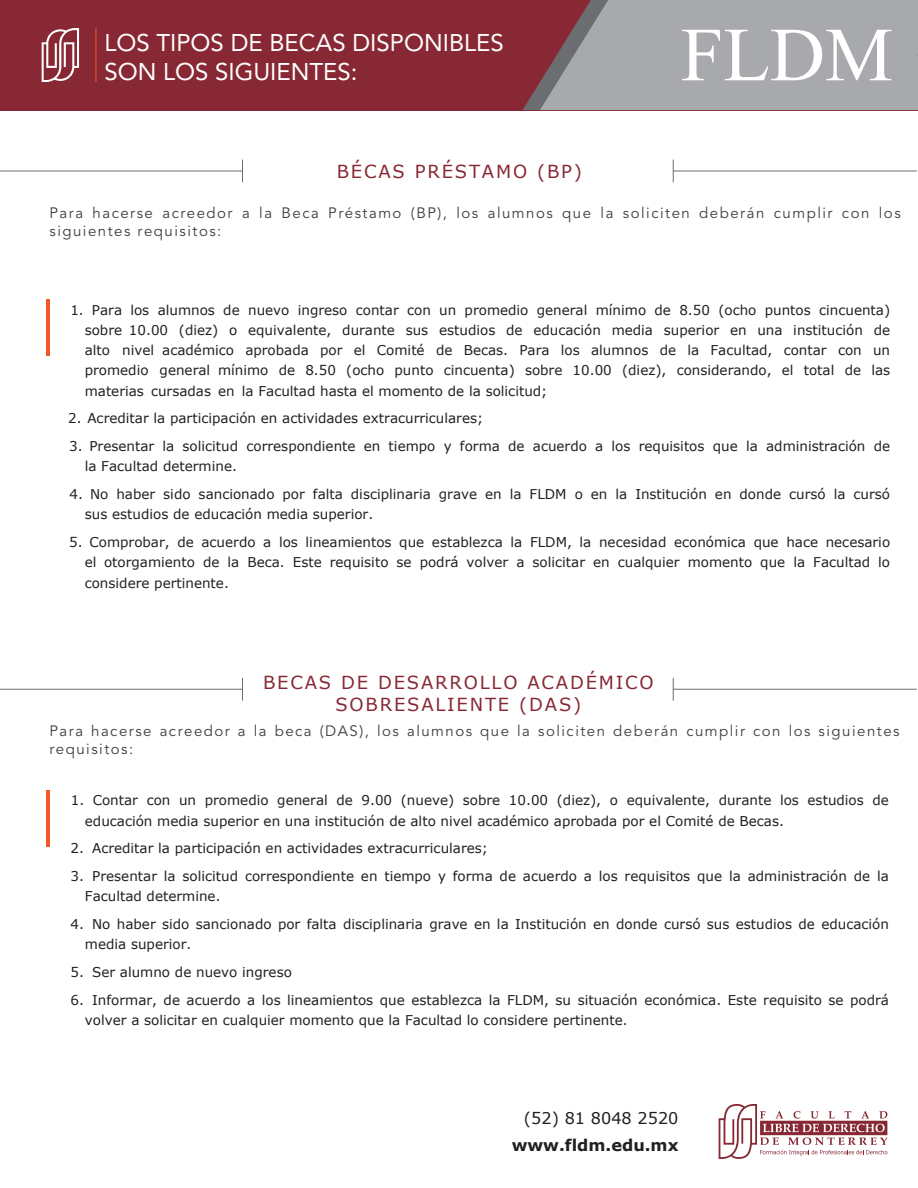
<style>
.page{position:relative;width:918px;height:1188px;background:#fff}
.page>*{position:absolute;margin:0;border:0;box-sizing:border-box;transform-origin:0 0}
.t1{font:24px/28.8px "Avenir LT Std";color:#fff}
.t2{font:18px/21.6px "Verdana";letter-spacing:.1em;color:#872834;text-align:center}
.t3{font:700 16.05px "Verdana";color:#231f20}
.t4{font:16.05px "Verdana";color:#231f20}
.t5{font:15px/18px "Avenir LT Std";letter-spacing:.1em;color:#3e3e3f}
.t6{font:13.5px/20.2px "Verdana";color:#231f20}
</style>
<div class="page">
<div style="left:0;top:0;width:918px;height:110px;background:#872834"></div>
<svg style="left:42px;top:28px;width:37px;height:54px"></svg>
<hr style="left:96px;top:28px;width:1px;height:54px;background:#f15929">
<hr style="left:46px;top:299px;width:4px;height:56px;background:#f15929">
<svg style="left:523px;top:0;width:395px;height:110px;background:#a8a1a5"></svg>
<hr style="left:673px;top:171px;width:244px;height:1px;background:#6c6d70">
<svg style="left:673px;top:160px;width:1px;height:22px"></svg>
<hr style="left:0;top:171px;width:243px;height:1px;background:#6c6d70">
<svg style="left:242px;top:160px;width:1px;height:22px"></svg>
<hr style="left:673px;top:689px;width:244px;height:1px;background:#6c6d70">
<svg style="left:673px;top:678px;width:1px;height:23px"></svg>
<hr style="left:0;top:689px;width:242px;height:1px;background:#6c6d70">
<svg style="left:242px;top:678px;width:1px;height:23px"></svg>
<hr style="left:46px;top:790px;width:4px;height:56px;background:#f15929">
<svg style="left:719px;top:1104px;width:168px;height:55px"></svg>
<h1 class="t1" style="left:104px;top:28px;width:401px">LOS TIPOS DE BECAS DISPONIBLES<br>SON LOS SIGUIENTES:</h1>
<h2 class="t2" style="left:337px;top:160px;width:247px">BÉCAS PRÉSTAMO (BP)</h2>
<p class="t5" style="left:49px;top:205px;width:853px">Para hacerse acreedor a la Beca Préstamo (BP), los alumnos que la soliciten deberán cumplir con los siguientes requisitos:</p>
<p class="t6" style="left:85px;top:299px;width:807px;text-align:justify;text-indent:-14px">1. Para los alumnos de nuevo ingreso contar con un promedio general mínimo de 8.50 (ocho puntos cincuenta) sobre 10.00 (diez) o equivalente, durante sus estudios de educación media superior en una institución de alto nivel académico aprobada por el Comité de Becas. Para los alumnos de la Facultad, contar con un promedio general mínimo de 8.50 (ocho punto cincuenta) sobre 10.00 (diez), considerando, el total de las materias cursadas en la Facultad hasta el momento de la solicitud;</p>
<p class="t6" style="left:68px;top:408px;width:417px">2. Acreditar la participación en actividades extracurriculares;</p>
<p class="t6" style="left:85px;top:436px;width:807px;text-indent:-16px">3. Presentar la solicitud correspondiente en tiempo y forma de acuerdo a los requisitos que la administración de la Facultad determine.</p>
<p class="t6" style="left:85px;top:484px;width:807px;text-indent:-15px">4. No haber sido sancionado por falta disciplinaria grave en la FLDM o en la Institución en donde cursó la cursó sus estudios de educación media superior.</p>
<p class="t6" style="left:85px;top:532px;width:807px;text-align:justify;text-indent:-16px">5. Comprobar, de acuerdo a los lineamientos que establezca la FLDM, la necesidad económica que hace necesario el otorgamiento de la Beca. Este requisito se podrá volver a solicitar en cualquier momento que la Facultad lo considere pertinente.</p>
<h2 class="t2" style="left:263px;top:671px;width:392px">BECAS DE DESARROLLO ACADÉMICO<br>SOBRESALIENTE (DAS)</h2>
<p class="t5" style="left:49px;top:723px;width:852px">Para hacerse acreedor a la beca (DAS), los alumnos que la soliciten deberán cumplir con los siguientes requisitos:</p>
<p class="t6" style="left:85px;top:790px;width:806px;text-indent:-14px">1. Contar con un promedio general de 9.00 (nueve) sobre 10.00 (diez), o equivalente, durante los estudios de educación media superior en una institución de alto nivel académico aprobada por el Comité de Becas.</p>
<p class="t6" style="left:71px;top:838px;width:419px">2. Acreditar la participación en actividades extracurriculares;</p>
<p class="t6" style="left:85px;top:866px;width:806px;text-indent:-14px">3. Presentar la solicitud correspondiente en tiempo y forma de acuerdo a los requisitos que la administración de la<br>Facultad determine.</p>
<p class="t6" style="left:85px;top:914px;width:806px;text-indent:-14px">4. No haber sido sancionado por falta disciplinaria grave en la Institución en donde cursó sus estudios de educación media superior.</p>
<p class="t6" style="left:71px;top:962px;width:223px">5. Ser alumno de nuevo ingreso</p>
<p class="t6" style="left:85px;top:990px;width:806px;text-indent:-14px">6. Informar, de acuerdo a los lineamientos que establezca la FLDM, su situación económica. Este requisito se podrá volver a solicitar en cualquier momento que la Facultad lo considere pertinente.</p>
<p class="t4" style="left:524px;top:1108px;width:156px">(52) 81 8048 2520</p>
<p class="t3" style="left:512px;top:1135px;width:168px">www.fldm.edu.mx</p>
</div>
